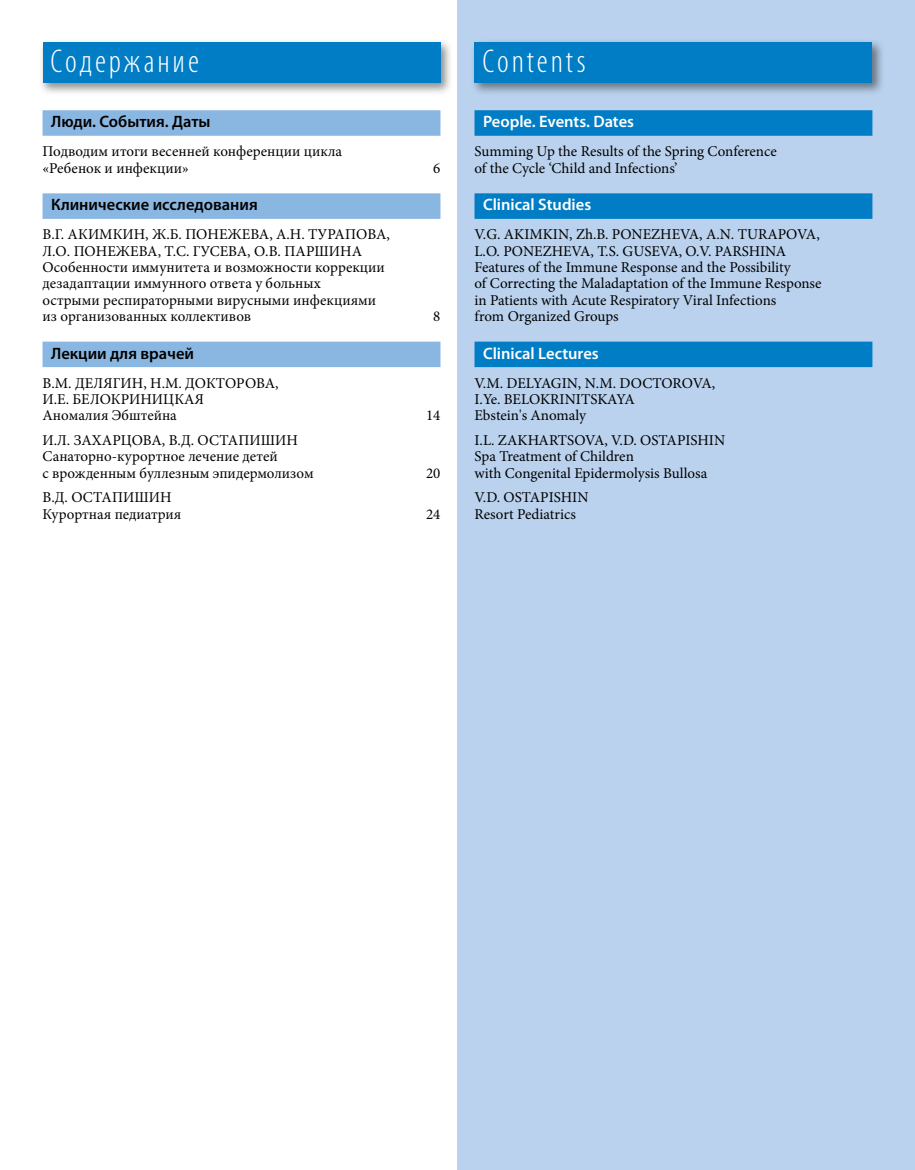
<style>
.page{position:relative;width:915px;height:1170px;background:#fff}
.page>*{position:absolute;margin:0;border:0;box-sizing:border-box;transform-origin:0 0}
.t1{font:300 condensed 33px "Myriad Pro";letter-spacing:.09em;color:#fff}
.t2{font:600 16.5px "Myriad Pro";color:#000}
.t3{font:600 16.5px "Myriad Pro";color:#fff}
.t4{font:15px/16.4px "Minion Pro";color:#000}
</style>
<div class="page">
<div style="left:457px;top:0;width:457px;height:1169px;background:#bad2ed"></div>
<div style="left:39px;top:39px;width:414px;height:57px;background:#000;opacity:.45"></div>
<div style="left:43px;top:43px;width:397px;height:40px;background:#007dc5"></div>
<div style="left:470px;top:39px;width:414px;height:57px;background:#000;opacity:.45"></div>
<div style="left:474px;top:43px;width:398px;height:40px;background:#007dc5"></div>
<div style="left:43px;top:110px;width:397px;height:26px;background:#8ab7e2"></div>
<div style="left:43px;top:193px;width:397px;height:26px;background:#8ab7e2"></div>
<div style="left:43px;top:341px;width:397px;height:26px;background:#8ab7e2"></div>
<div style="left:474px;top:110px;width:398px;height:26px;background:#007dc5"></div>
<div style="left:474px;top:193px;width:398px;height:26px;background:#007dc5"></div>
<div style="left:474px;top:341px;width:398px;height:26px;background:#007dc5"></div>
<h1 class="t1" style="left:50px;top:42px;width:150px">Содержание</h1>
<h1 class="t1" style="left:482px;top:42px;width:105px">Сontents</h1>
<p class="t2" style="left:51px;top:111px;width:161px">Люди. События. Даты</p>
<p class="t4" style="left:43px;top:143px;width:301px">Подводим итоги весенней конференции цикла «Ребенок и инфекции»</p>
<p class="t3" style="left:483px;top:111px;width:152px">People. Events. Dates</p>
<p class="t4" style="left:474px;top:143px;width:304px">Summing Up the Results of the Spring Conference of the Cycle ‘Child and Infections’</p>
<p class="t3" style="left:483px;top:194px;width:110px">Clinical Studies</p>
<p class="t4" style="left:474px;top:226px;width:348px">V.G. AKIMKIN, Zh.B. PONEZHEVA, A.N. TURAPOVA, L.O. PONEZHEVA, T.S. GUSEVA, O.V. PARSHINA Features of the Immune Response and the Possibility<br>of Correcting the Maladaptation of the Immune Response in Patients with Acute Respiratory Viral Infections<br>from Organized Groups</p>
<p class="t3" style="left:483px;top:342px;width:117px">Clinical Lectures</p>
<p class="t4" style="left:474px;top:375px;width:242px">V.M. DELYAGIN, N.M. DOCTOROVA,<br>I.Ye. BELOKRINITSKAYA<br>Ebstein's Anomaly</p>
<p class="t4" style="left:474px;top:432px;width:252px">I.L. ZAKHARTSOVA, V.D. OSTAPISHIN<br>Spa Treatment of Children<br>with Congenital Epidermolysis Bullosa</p>
<p class="t4" style="left:474px;top:489px;width:115px">V.D. OSTAPISHIN<br>Resort Pediatrics</p>
<p class="t4" style="left:433px;top:160px;width:9px">6</p>
<p class="t2" style="left:51px;top:194px;width:208px">Клинические исследования</p>
<p class="t4" style="left:43px;top:226px;width:296px">В.Г. АКИМКИН, Ж.Б. ПОНЕЖЕВА, А.Н. ТУРАПОВА</p>
<p class="t4" style="left:386px;top:226px;width:5px">,</p>
<p class="t4" style="left:43px;top:243px;width:253px">Л.О. ПОНЕЖЕВА, Т.С. ГУСЕВА, О.В. ПАР</p>
<p class="t4" style="left:43px;top:243px;width:344px;text-indent:272px">ШИНА Особенности иммунитета и возможности коррекции дезадаптации иммунного ответа у больных<br>острыми респираторными вирусными инфекциями из организованных коллективов</p>
<p class="t4" style="left:433px;top:308px;width:9px">8</p>
<p class="t2" style="left:51px;top:342px;width:144px">Лекции для врачей</p>
<p class="t4" style="left:43px;top:375px;width:194px">В.М. ДЕЛЯГИН, Н.М. ДОКТОРОВА</p>
<p class="t4" style="left:275px;top:375px;width:5px">,</p>
<p class="t4" style="left:43px;top:391px;width:68px">И.Е. БЕЛОКР</p>
<p class="t4" style="left:43px;top:391px;width:163px;text-indent:87px">ИНИЦКАЯ<br>Аномалия Эбштейна</p>
<p class="t4" style="left:426px;top:407px;width:16px">14</p>
<p class="t4" style="left:43px;top:432px;width:272px;text-indent:119px">, В.Д. ОСТАПИШИН<br>Санаторно-курортное лечение детей<br>с врожденным буллезным эпидермолизом</p>
<p class="t4" style="left:43px;top:432px;width:50px">И.Л. ЗАХАР</p>
<p class="t4" style="left:121px;top:432px;width:22px">ЦОВА</p>
<p class="t4" style="left:426px;top:464px;width:16px">20</p>
<p class="t4" style="left:43px;top:489px;width:140px">В.Д. ОСТАПИШИН<br>Курортная педиатрия</p>
<p class="t4" style="left:426px;top:505px;width:16px">24</p>
</div>
